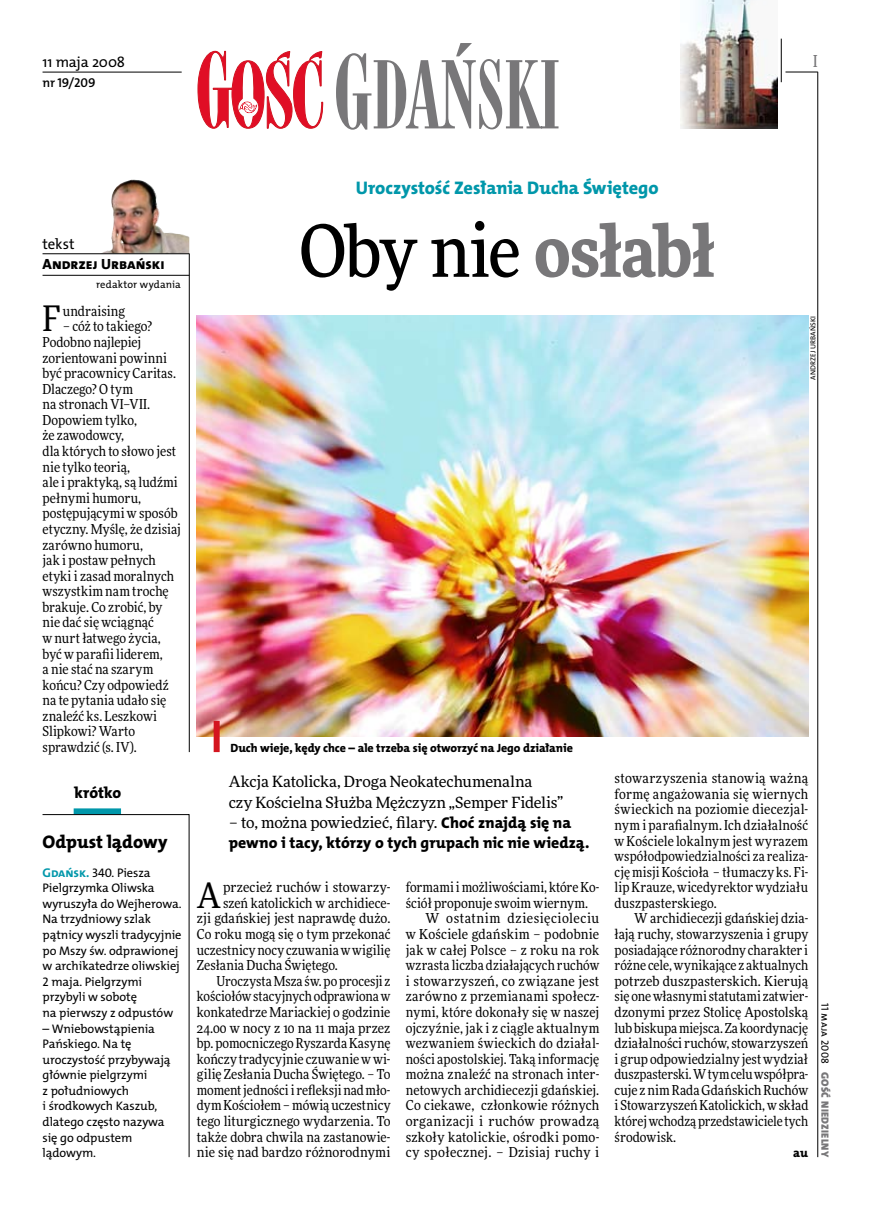
<style>
.page{position:relative;width:872px;height:1221px;background:#fff}
.page>*{position:absolute;margin:0;border:0;box-sizing:border-box;transform-origin:0 0}
.t1{font:500 72px "Freeday Narrow";letter-spacing:-.015em;color:#000}
.t2{font:35.25px "Freeday Narrow News";color:#000}
.t3{font:18.3px "The Mix HP8 Ex Bld";letter-spacing:-.005em;color:#0097aa}
.t4{font:18.3px "The Mix HP8 Ex Bld";color:#000}
.t5{font:500 16.5px "Freeday Narrow";color:#787779;scale:.9 1}
.t6{font:15.75px "The Mix HP8 Ex Bld";color:#000}
.t7{font:15.45px/20.4px "Freeday News";letter-spacing:-.005em;color:#000}
.t8{font:14.85px "The Mix HP5 Plain";letter-spacing:-.015em;color:#000}
.t9{font:14.85px "The Mix HP8 Ex Bld";color:#000}
.t10{font:13.8px/15.6px "Freeday Narrow News";letter-spacing:.005em;color:#000;text-align:justify}
.t11{font:13.8px "Freeday Narrow News";letter-spacing:.025em;color:#000}
.t12{font:13.8px "Freeday Narrow News";letter-spacing:.04em;color:#000}
.t13{font:12.9px "The Mix HP6 Se Bld";letter-spacing:-.015em;color:#000}
.t14{font:12.45px/15.6px "The Mix HP5 Plain";letter-spacing:-.005em;color:#000}
.t15{font:12.45px "The Mix HP8 Ex Bld";color:#000}
.t16{font:12px "The Mix HP8 Ex Bld";letter-spacing:-.005em;color:#000}
.t17{font:10.5px "The Mix HP5 Plain";letter-spacing:.015em;color:#000}
.t18{font:10.5px "The Mix HP9 Blk";letter-spacing:.025em;color:#787779}
.t19{font:7.2px "The Mix HP5 Plain";letter-spacing:.015em;color:#000}
.s1{font-family:"The Mix HP7 Bld";font-size:12.75px;color:#0097aa}
.s2{font-weight:900;color:#787779}
.s3{font-family:"The Mix HP8 Ex Bld";font-size:15.75px}
</style>
<div class="page">
<hr style="left:817px;top:72px;width:1px;height:1084px;background:#000">
<hr style="left:781px;top:39px;width:1px;height:43px;background:#000">
<img style="left:680px;top:0;width:97px;height:128px">
<svg style="left:197px;top:51px;width:126px;height:78px"></svg>
<svg style="left:336px;top:43px;width:222px;height:87px"></svg>
<hr style="left:785px;top:72px;width:32px;height:1px;background:#000">
<img style="left:102px;top:179px;width:87px;height:74px">
<hr style="left:43px;top:253px;width:146px;height:1px;background:#000">
<hr style="left:43px;top:275px;width:146px;height:1px;background:#000">
<hr style="left:43px;top:72px;width:139px;height:1px;background:#000">
<hr style="left:189px;top:253px;width:1px;height:499px;background:#000">
<div style="left:74px;top:808px;width:47px;height:6px;background:#0097aa"></div>
<svg style="left:42px;top:814px;width:147px;height:343px"></svg>
<img style="left:197px;top:316px;width:611px;height:420px">
<div style="left:214px;top:721px;width:6px;height:31px;background:#d4151f"></div>
<p class="t8" style="left:43px;top:53px;width:84px">11 maja 2008</p>
<p class="t13" style="left:43px;top:75px;width:55px">nr 19/209</p>
<p class="t5" style="left:813px;top:50px;width:6px">I</p>
<p class="t8" style="left:43px;top:234px;width:33px">tekst</p>
<p class="t9" style="left:43px;top:254px;width:124px">Andrzej Urbański</p>
<p class="t17" style="left:96px;top:278px;width:86px">redaktor wydania</p>
<h2 class="t2" style="left:43px;top:297px;width:20px">F</h2>
<p class="t10" style="left:63px;top:303px;width:64px">undraising</p>
<p class="t10" style="left:43px;top:318px;width:140px;text-align:left;text-indent:20px">– cóż to takiego?<br>Podobno najlepiej zorientowani powinni być pracownicy Caritas.<br>Dlaczego? O tym<br>na stronach VI–VII.<br>Dopowiem tylko,<br>że zawodowcy,<br>dla których to słowo jest nie tylko teorią,<br>ale i praktyką, są ludźmi pełnymi humoru, postępującymi w sposób etyczny. Myślę, że dzisiaj zarówno humoru,<br>jak i postaw pełnych etyki i zasad moralnych wszystkim nam trochę brakuje. Co zrobić, by nie dać się wciągnąć<br>w nurt łatwego życia, być w parafii liderem,<br>a nie stać na szarym końcu? Czy odpowiedź na te pytania udało się znaleźć ks. Leszkowi<br>Slipkowi? Warto sprawdzić (s. IV).</p>
<p class="t6" style="left:74px;top:782px;width:48px">krótko</p>
<h3 class="t4" style="left:43px;top:829px;width:127px">Odpust lądowy</h3>
<p class="t14" style="left:43px;top:864px;width:141px"><span class="s1">Gdańsk.</span> 340. Piesza<br>Pielgrzymka Oliwska wyruszyła do Wejherowa.<br>Na trzydniowy szlak pątnicy wyszli tradycyjnie po Mszy św. odprawionej w archikatedrze oliwskiej<br>2 maja. Pielgrzymi przybyli w sobotę<br>na pierwszy z odpustów</p>
<p class="t14" style="left:43px;top:1020px;width:130px">– Wniebowstąpienia<br>Pańskiego. Na tę uroczystość przybywają głównie pielgrzymi<br>z południowych<br>i środkowych Kaszub, dlatego często nazywa się go odpustem lądowym.</p>
<h3 class="t3" style="left:356px;top:175px;width:304px">Uroczystość Zesłania Ducha Świętego</h3>
<h1 class="t1" style="left:299px;top:206px;width:417px">Oby nie <span class="s2">osłabł</span></h1>
<p class="t19" style="left:808px;top:380px;width:65px;rotate:-90deg">An drzej Urbański</p>
<p class="t16" style="left:230px;top:740px;width:344px">Duch wieje, kędy chce – ale trzeba się otworzyć na Jego działanie</p>
<p class="t7" style="left:229px;top:771px;width:336px">Akcja Katolicka, Droga Neokatechumenalna<br>czy Kościelna Służba Mężczyzn „Semper Fidelis”</p>
<p class="t7" style="left:229px;top:812px;width:344px">– to, można powiedzieć, filary. <span class="s3">Choć znajdą się na</span></p>
<p class="t6" style="left:229px;top:832px;width:362px">pewno i tacy, którzy o tych grupach nic nie wiedzą.</p>
<h2 class="t2" style="left:197px;top:873px;width:26px">A</h2>
<p class="t10" style="left:223px;top:879px;width:169px">przecież ruchów i stowarzy-</p>
<p class="t10" style="left:223px;top:895px;width:169px">szeń katolickich w archidiece-</p>
<p class="t10" style="left:197px;top:910px;width:195px">zji gdańskiej jest naprawdę dużo.</p>
<p class="t10" style="left:197px;top:926px;width:195px">Co roku mogą się o tym przekonać</p>
<p class="t10" style="left:197px;top:941px;width:195px">uczestnicy nocy czuwania w wigilię</p>
<p class="t10" style="left:197px;top:957px;width:142px">Zesłania Ducha Świętego.</p>
<p class="t10" style="left:216px;top:972px;width:175px">Uroczysta Msza św. po procesji z</p>
<p class="t10" style="left:197px;top:988px;width:195px">kościołów stacyjnych odprawiona w</p>
<p class="t10" style="left:197px;top:1004px;width:195px">konkatedrze Mariackiej o godzinie</p>
<p class="t10" style="left:197px;top:1019px;width:195px">24.00 w nocy z 10 na 11 maja przez</p>
<p class="t10" style="left:197px;top:1035px;width:195px">bp. pomocniczego Ryszarda Kasynę</p>
<p class="t10" style="left:197px;top:1050px;width:195px">kończy tradycyjnie czuwanie w wi-</p>
<p class="t10" style="left:197px;top:1066px;width:195px">gilię Zesłania Ducha Świętego. – To</p>
<p class="t10" style="left:197px;top:1081px;width:195px">moment jedności i refleksji nad mło-</p>
<p class="t10" style="left:197px;top:1097px;width:195px">dym Kościołem – mówią uczestnicy</p>
<p class="t10" style="left:197px;top:1112px;width:195px">tego liturgicznego wydarzenia. To</p>
<p class="t10" style="left:197px;top:1128px;width:195px">także dobra chwila na zastanowie-</p>
<p class="t10" style="left:197px;top:1144px;width:195px">nie się nad bardzo różnorodnymi</p>
<p class="t10" style="left:406px;top:879px;width:195px">formami i możliwościami, które Ko-</p>
<p class="t10" style="left:406px;top:895px;width:184px">ściół proponuje swoim wiernym.</p>
<p class="t12" style="left:425px;top:910px;width:175px">W ostatnim dziesięcioleciu</p>
<p class="t10" style="left:406px;top:926px;width:195px">w Kościele gdańskim – podobnie</p>
<p class="t10" style="left:406px;top:941px;width:195px">jak w całej Polsce – z roku na rok</p>
<p class="t10" style="left:406px;top:957px;width:195px">wzrasta liczba działających ruchów</p>
<p class="t10" style="left:406px;top:972px;width:195px">i stowarzyszeń, co związane jest</p>
<p class="t10" style="left:406px;top:988px;width:195px">zarówno z przemianami społecz-</p>
<p class="t10" style="left:406px;top:1004px;width:195px">nymi, które dokonały się w naszej</p>
<p class="t10" style="left:406px;top:1019px;width:195px">ojczyźnie, jak i z ciągle aktualnym</p>
<p class="t10" style="left:406px;top:1035px;width:195px">wezwaniem świeckich do działal-</p>
<p class="t10" style="left:406px;top:1050px;width:195px">ności apostolskiej. Taką informację</p>
<p class="t10" style="left:406px;top:1066px;width:195px">można znaleźć na stronach inter-</p>
<p class="t10" style="left:406px;top:1081px;width:195px">netowych archidiecezji gdańskiej.</p>
<p class="t10" style="left:406px;top:1097px;width:195px">Co ciekawe, członkowie różnych</p>
<p class="t11" style="left:406px;top:1112px;width:195px">organizacji i ruchów prowadzą</p>
<p class="t10" style="left:406px;top:1128px;width:195px">szkoły katolickie, ośrodki pomo-</p>
<p class="t11" style="left:406px;top:1143px;width:195px">cy społecznej. – Dzisiaj ruchy i</p>
<p class="t10" style="left:614px;top:770px;width:195px">stowarzyszenia stanowią ważną formę angażowania się wiernych świeckich na poziomie diecezjal&shy;nym i parafialnym. Ich działalność w Kościele lokalnym jest wyrazem współodpowiedzialności za realiza&shy;cję misji Kościoła – tłumaczy ks. Fi&shy;lip Krauze, wicedyrektor wydziału duszpasterskiego.</p>
<p class="t10" style="left:614px;top:910px;width:195px;text-indent:20px">W archidiecezji gdańskiej dzia&shy;łają ruchy, stowarzyszenia i grupy posiadające różnorodny charakter i różne cele, wynikające z aktualnych potrzeb duszpasterskich. Kierują się one własnymi statutami zatwier&shy;dzonymi przez Stolicę Apostolską lub biskupa miejsca. Za koordynację działalności ruchów, stowarzyszeń i grup odpowiedzialny jest wydział duszpasterski. W tym celu współpra&shy;cuje z nim Rada Gdańskich Ruchów i Stowarzyszeń Katolickich, w skład której wchodzą przedstawiciele tych środowisk.</p>
<p class="t15" style="left:793px;top:1144px;width:16px">au</p>
<p class="t17" style="left:832px;top:1002px;width:62px;rotate:90deg">11 maja 2008</p>
<p class="t18" style="left:832px;top:1071px;width:87px;rotate:90deg">Gość Niedzielny</p>
</div>
